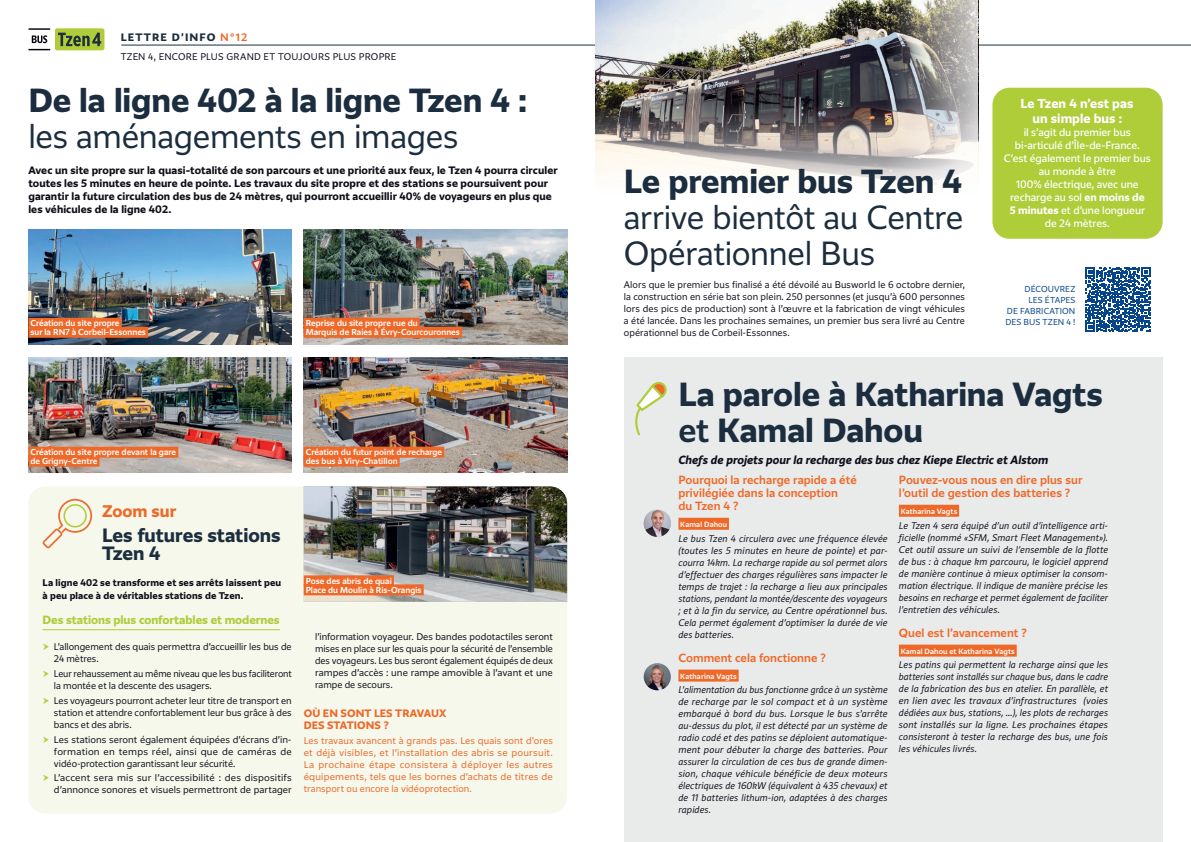
<style>
.page{position:relative;width:1191px;height:842px;background:#fff}
.page>*{position:absolute;margin:0;border:0;box-sizing:border-box;transform-origin:0 0}
.t1{font:700 31px/36px "Grand Paris";letter-spacing:-.005em;color:#1b2d3e}
.t2{font:300 31px/36px "Grand Paris";letter-spacing:-.01em;color:#1b2d3e}
.t3{font:700 17.9px/18.8px "Grand Paris";color:#1b2d3e}
.t4{font:700 15.6px "Grand Paris";color:#ee6929}
.t5{font:700 12px/15px "Grand Paris";color:#fff;text-align:center}
.t6{font:500 11px/13px "Grand Paris";color:#ee6929}
.t7{font:italic 700 11px "Grand Paris";color:#0f0f1b}
.t8{font:700 11px "Grand Paris";letter-spacing:-.005em;color:#afcc39}
.t9{font:700 10px/13px "Grand Paris";letter-spacing:.01em;color:#0f0f1b}
.t10{font:10px/13px "Grand Paris";letter-spacing:-.005em;color:#fff;text-align:center}
.t11{font:700 10px/12px "Grand Paris";color:#ee6929}
.t12{font:700 10px "Grand Paris";letter-spacing:.11em;color:#1b2d3e}
.t13{font:italic 300 9px/12px "Grand Paris";letter-spacing:.02em;color:#0f0f1b;text-align:justify}
.t14{font:300 9px/12px "Grand Paris";color:#0f0f1b;text-align:justify}
.t15{font:300 9px/12px "Grand Paris";letter-spacing:.01em;color:#ee6929;text-align:justify}
.t16{font:300 9px/12px "Grand Paris";color:#0f0f1b;scale:1.05 1}
.t17{font:700 9px/13px "Grand Paris";letter-spacing:.015em;color:#0f0f1b}
.t18{font:300 9px "Grand Paris";letter-spacing:.02em;color:#0f0f1b}
.t19{font:500 8px/9px "Grand Paris";color:#fff}
.t20{font:300 8px/11px "Grand Paris";letter-spacing:.015em;color:#06448c;text-align:right}
.t21{font:500 7px "Grand Paris";letter-spacing:.02em;color:#fff}
.s1{font-weight:500;color:#ee6929}
.s2{font-weight:700}
.s3{font-weight:500}
</style>
<div class="page">
<div style="left:28px;top:486px;width:539px;height:328px;background:#f5f8eb;border-radius:17px"></div>
<hr style="left:121px;top:45px;width:1070px;height:1px;background:#1b2d3e">
<div style="left:55px;top:28px;width:49px;height:22px;background:#afcc39;border-radius:2px"></div>
<svg style="left:58px;top:33px;width:43px;height:13px"></svg>
<svg style="left:32px;top:35px;width:15px;height:8px"></svg>
<hr style="left:28px;top:28px;width:22px;height:2px;background:#00020b">
<svg style="left:28px;top:49px;width:22px;height:1px"></svg>
<hr style="left:43px;top:629px;width:237px;height:1px;background:#afcc39">
<div style="left:624px;top:358px;width:538px;height:484px;background:#e9eaea"></div>
<div style="left:678px;top:518px;width:51px;height:12px;background:#ee6929"></div>
<div style="left:678px;top:670px;width:60px;height:12px;background:#ee6929"></div>
<div style="left:899px;top:505px;width:60px;height:12px;background:#ee6929"></div>
<div style="left:899px;top:645px;width:117px;height:12px;background:#ee6929"></div>
<svg style="left:635px;top:381px;width:32px;height:55px"></svg>
<img style="left:595px;top:0;width:290px;height:180px">
<div style="left:992px;top:88px;width:170px;height:151px;background:#afcc39;border-radius:17px"></div>
<svg style="left:1085px;top:267px;width:65px;height:65px"></svg>
<svg style="left:43px;top:499px;width:49px;height:49px"></svg>
<img style="left:304px;top:229px;width:263px;height:115px">
<img style="left:28px;top:229px;width:264px;height:115px">
<img style="left:304px;top:358px;width:263px;height:115px">
<img style="left:28px;top:358px;width:264px;height:115px">
<img style="left:304px;top:486px;width:263px;height:116px">
<div style="left:28px;top:447px;width:150px;height:11px;background:#ee6929"></div>
<div style="left:28px;top:456px;width:71px;height:11px;background:#ee6929"></div>
<div style="left:304px;top:575px;width:90px;height:11px;background:#ee6929"></div>
<div style="left:304px;top:584px;width:120px;height:11px;background:#ee6929"></div>
<div style="left:304px;top:447px;width:140px;height:11px;background:#ee6929"></div>
<div style="left:304px;top:456px;width:96px;height:11px;background:#ee6929"></div>
<div style="left:304px;top:318px;width:116px;height:11px;background:#ee6929"></div>
<div style="left:304px;top:327px;width:158px;height:11px;background:#ee6929"></div>
<div style="left:28px;top:318px;width:94px;height:11px;background:#ee6929"></div>
<div style="left:28px;top:327px;width:120px;height:11px;background:#ee6929"></div>
<img style="left:885px;top:0;width:93px;height:185px">
<img style="left:643px;top:663px;width:28px;height:27px;border-radius:14px">
<img style="left:643px;top:510px;width:28px;height:27px;border-radius:14px">
<p class="t12" style="left:121px;top:30px;width:128px">LETTRE D’INFO <span class="s1">N°12</span></p>
<p class="t18" style="left:121px;top:51px;width:277px">TZEN 4, ENCORE PLUS GRAND ET TOUJOURS PLUS PROPRE</p>
<h1 class="t1" style="left:28px;top:81px;width:500px">De la ligne 402 à la ligne Tzen 4 :</h1>
<h1 class="t2" style="left:28px;top:118px;width:431px">les aménagements en images</h1>
<p class="t9" style="left:28px;top:163px;width:531px">Avec un site propre sur la quasi-totalité de son parcours et une priorité aux feux, le Tzen 4 pourra circuler toutes les 5 minutes en heure de pointe. Les travaux du site propre et des stations se poursuivent pour garantir la future circulation des bus de 24 mètres, qui pourront accueillir 40% de voyageurs en plus que les véhicules de la ligne 402.</p>
<p class="t19" style="left:30px;top:319px;width:117px">Création du site propre<br>sur la RN7 à Corbeil-Essonnes</p>
<p class="t19" style="left:306px;top:319px;width:156px">Reprise du site propre rue du<br>Marquis de Raies à Évry-Courcouronnes</p>
<p class="t19" style="left:30px;top:447px;width:147px">Création du site propre devant la gare de Grigny-Centre</p>
<p class="t19" style="left:306px;top:447px;width:138px">Création du futur point de recharge des bus à Viry-Chatillon</p>
<h3 class="t4" style="left:102px;top:501px;width:76px">Zoom sur</h3>
<h2 class="t3" style="left:102px;top:525px;width:180px">Les futures stations<br>Tzen 4</h2>
<p class="t17" style="left:43px;top:576px;width:240px">La ligne 402 se transforme et ses arrêts laissent peu à peu place à de véritables stations de Tzen.</p>
<p class="t8" style="left:43px;top:612px;width:239px">Des stations plus confortables et modernes</p>
<p class="t14" style="left:54px;top:640px;width:239px">L’allongement des quais permettra d’accueillir les bus de<br>24 mètres.</p>
<p class="t14" style="left:54px;top:667px;width:239px">Leur rehaussement au même niveau que les bus faciliteront la montée et la descente des usagers.</p>
<p class="t14" style="left:54px;top:694px;width:239px">Les voyageurs pourront acheter leur titre de transport en station et attendre confortablement leur bus grâce à des bancs et des abris.</p>
<p class="t14" style="left:54px;top:733px;width:239px">Les stations seront également équipées d’écrans d’in&shy;formation en temps réel, ainsi que de caméras de vidéo-protection garantissant leur sécurité.</p>
<p class="t16" style="left:54px;top:772px;width:228px">L’accent sera mis sur l’accessibilité : des dispositifs d’annonce sonores et visuels permettront de partager</p>
<p class="t19" style="left:306px;top:576px;width:117px">Pose des abris de quai<br>Place du Moulin à Ris-Orangis</p>
<p class="t14" style="left:315px;top:631px;width:239px">l’information voyageur. Des bandes podotactiles seront mises en place sur les quais pour la sécurité de l’ensemble des voyageurs. Les bus seront également équipés de deux rampes d’accès : une rampe amovible à l’avant et une rampe de secours.</p>
<p class="t11" style="left:304px;top:707px;width:144px">OÙ EN SONT LES TRAVAUX<br>DES STATIONS ?</p>
<p class="t15" style="left:304px;top:735px;width:251px">Les travaux avancent à grands pas. Les quais sont d’ores et déjà visibles, et l’installation des abris se poursuit.<br>La prochaine étape consistera à déployer les autres équipements, tels que les bornes d’achats de titres de transport ou encore la vidéoprotection.</p>
<h1 class="t1" style="left:624px;top:162px;width:340px">Le premier bus Tzen 4</h1>
<h1 class="t2" style="left:624px;top:198px;width:341px">arrive bientôt au Centre<br>Opérationnel Bus</h1>
<h3 class="t5" style="left:1020px;top:96px;width:115px">Le Tzen 4 n’est pas un simple bus :</h3>
<p class="t10" style="left:1003px;top:126px;width:148px">il s’agit du premier bus bi-articulé d’Île-de-France.<br>C’est également le premier bus au monde à être<br>100% électrique, avec une recharge au sol <span class="s2">en moins de<br>5 minutes</span> et d’une longueur de 24 mètres.</p>
<p class="t14" style="left:624px;top:278px;width:343px">Alors que le premier bus finalisé a été dévoilé au Busworld le 6 octobre dernier, la construction en série bat son plein. 250 personnes (et jusqu’à 600 personnes lors des pics de production) sont à l’œuvre et la fabrication de vingt véhicules a été lancée. Dans les prochaines semaines, un premier bus sera livré au Centre opérationnel bus de Corbeil-Essonnes.</p>
<p class="t20" style="left:1005px;top:283px;width:71px">DÉCOUVREZ<br>LES ÉTAPES<br>DE FABRICATION<br>DES BUS TZEN 4 !</p>
<h1 class="t1" style="left:678px;top:375px;width:426px">La parole à Katharina Vagts <span class="s3">et</span> Kamal Dahou</h1>
<p class="t7" style="left:678px;top:453px;width:371px">Chefs de projets pour la recharge des bus chez Kiepe Electric et Alstom</p>
<p class="t6" style="left:678px;top:473px;width:180px">Pourquoi la recharge rapide a été privilégiée dans la conception<br>du Tzen 4 ?</p>
<p class="t21" style="left:680px;top:519px;width:48px">Kamal Dahou</p>
<p class="t13" style="left:678px;top:532px;width:211px">Le bus Tzen 4 circulera avec une fréquence élevée (toutes les 5 minutes en heure de pointe) et par&shy;courra 14km. La recharge rapide au sol permet alors d’effectuer des charges régulières sans impacter le temps de trajet : la recharge a lieu aux principales stations, pendant la montée/descente des voyageurs ; et à la fin du service, au Centre opérationnel bus.<br>Cela permet également d’optimiser la durée de vie des batteries.</p>
<p class="t6" style="left:678px;top:651px;width:149px">Comment cela fonctionne ?</p>
<p class="t21" style="left:680px;top:671px;width:58px">Katharina Vagts</p>
<p class="t13" style="left:678px;top:684px;width:211px">L’alimentation du bus fonctionne grâce à un système de recharge par le sol compact et à un système embarqué à bord du bus. Lorsque le bus s’arrête au-dessus du plot, il est détecté par un système de radio codé et des patins se déploient automatique&shy;ment pour débuter la charge des batteries. Pour assurer la circulation de ces bus de grande dimen&shy;sion, chaque véhicule bénéficie de deux moteurs électriques de 160kW (équivalent à 435 chevaux) et de 11 batteries lithum-ion, adaptées à des charges rapides.</p>
<p class="t6" style="left:899px;top:473px;width:185px">Pouvez-vous nous en dire plus sur l’outil de gestion des batteries ?</p>
<p class="t21" style="left:900px;top:506px;width:58px">Katharina Vagts</p>
<p class="t13" style="left:899px;top:519px;width:211px">Le Tzen 4 sera équipé d’un outil d’intelligence arti&shy;ficielle (nommé «SFM, Smart Fleet Management»).<br>Cet outil assure un suivi de l’ensemble de la flotte de bus : à chaque km parcouru, le logiciel apprend de manière continue à mieux optimiser la consom&shy;mation électrique. Il indique de manière précise les besoins en recharge et permet également de faciliter l’entretien des véhicules.</p>
<p class="t6" style="left:899px;top:626px;width:129px">Quel est l’avancement ?</p>
<p class="t21" style="left:900px;top:646px;width:116px">Kamal Dahou et Katharina Vagts</p>
<p class="t13" style="left:899px;top:659px;width:211px">Les patins qui permettent la recharge ainsi que les batteries sont installés sur chaque bus, dans le cadre de la fabrication des bus en atelier. En parallèle, et en lien avec les travaux d’infrastructures (voies dédiées aux bus, stations, …), les plots de recharges sont installés sur la ligne. Les prochaines étapes consisteront à tester la recharge des bus, une fois les véhicules livrés.</p>
</div>
